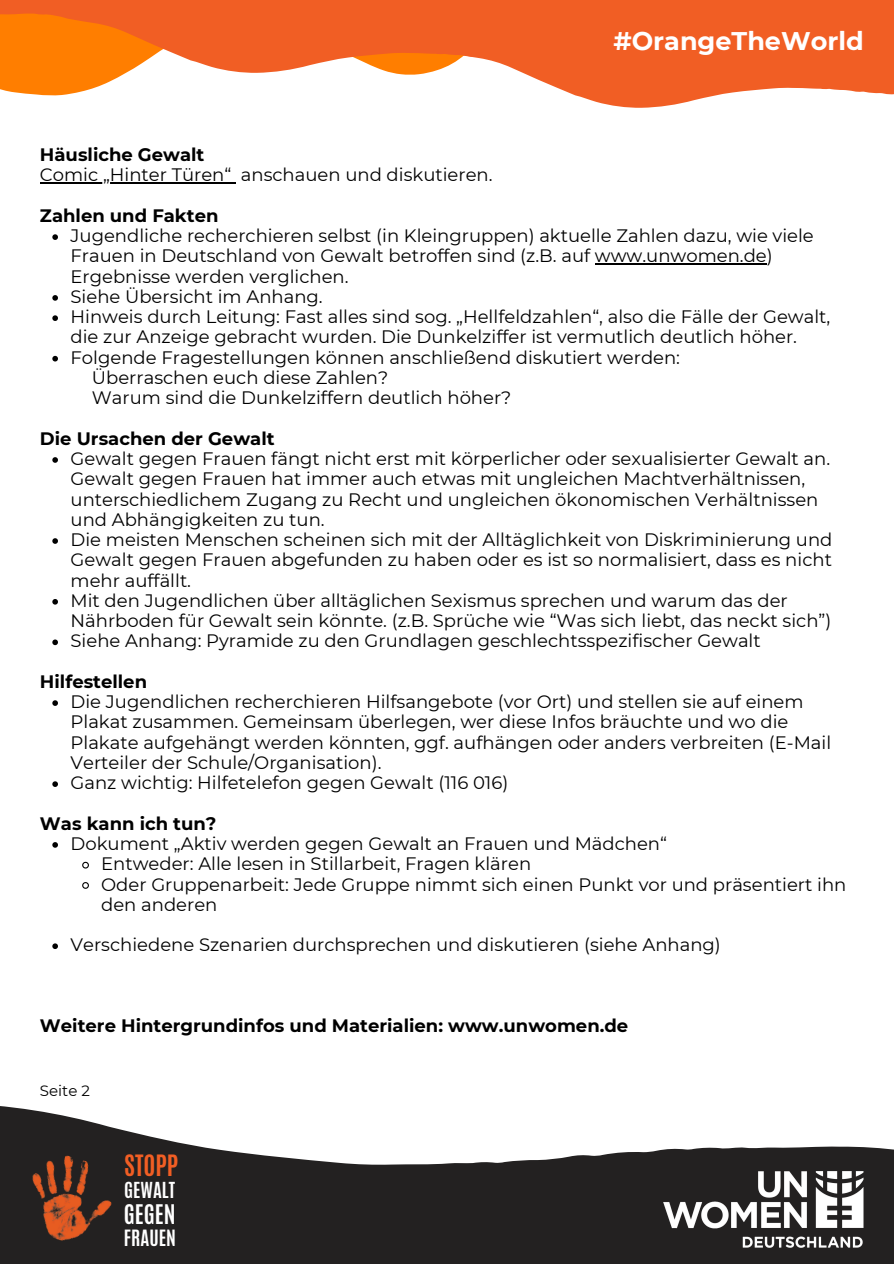
<style>
.page{position:relative;width:894px;height:1264px;background:#fff}
.page>*{position:absolute;margin:0;border:0;box-sizing:border-box;transform-origin:0 0}
.t1{font:700 25.5px "Montserrat";color:#fff}
.t2{font:700 24.6px "Antonio";color:#f15e24}
.t3{font:700 22.5px "Antonio";color:#fff}
.t4{font:700 18.75px "Antonio";color:#fff}
.t5{font:700 18.45px "Antonio";color:#fff}
.t6{font:18px/20.2px "Montserrat";color:#000}
.t7{font:700 18px "Montserrat";color:#000}
.t8{font:15px "Montserrat";color:#000}
</style>
<div class="page">
<svg style="left:0;top:1106px;width:893px;height:157px;fill:#232121"></svg>
<hr style="left:40px;top:182px;width:191px;height:2px;background:#000">
<svg style="left:52px;top:234px;width:6px;height:6px"></svg>
<hr style="left:594px;top:263px;width:172px;height:2px;background:#000">
<svg style="left:52px;top:295px;width:6px;height:6px"></svg>
<svg style="left:52px;top:315px;width:6px;height:6px"></svg>
<svg style="left:52px;top:356px;width:6px;height:5px"></svg>
<svg style="left:52px;top:457px;width:6px;height:6px"></svg>
<svg style="left:52px;top:538px;width:6px;height:6px"></svg>
<svg style="left:52px;top:599px;width:6px;height:5px"></svg>
<svg style="left:52px;top:639px;width:6px;height:6px"></svg>
<svg style="left:52px;top:700px;width:6px;height:6px"></svg>
<svg style="left:52px;top:781px;width:6px;height:6px"></svg>
<svg style="left:52px;top:842px;width:6px;height:5px"></svg>
<svg style="left:82px;top:861px;width:7px;height:8px"></svg>
<svg style="left:82px;top:882px;width:7px;height:7px"></svg>
<svg style="left:52px;top:943px;width:6px;height:6px"></svg>
<img style="left:659px;top:1169px;width:206px;height:79px">
<img style="left:14px;top:1146px;width:109px;height:107px">
<svg style="left:558px;top:0;width:335px;height:108px;fill:#f15e24"></svg>
<svg style="left:0;top:88px;width:94px;height:8px"></svg>
<svg style="left:0;top:0;width:701px;height:88px;fill:#f15e24"></svg>
<p class="t1" style="left:613px;top:26px;width:252px">#OrangeTheWorld</p>
<p class="t7" style="left:40px;top:144px;width:166px">Häusliche Gewalt</p>
<p class="t6" style="left:40px;top:165px;width:454px">Comic „Hinter Türen“ anschauen und diskutieren.</p>
<p class="t7" style="left:40px;top:204px;width:180px">Zahlen und Fakten</p>
<p class="t6" style="left:71px;top:225px;width:744px">Jugendliche recherchieren selbst (in Kleingruppen) aktuelle Zahlen dazu, wie viele<br>Frauen in Deutschland von Gewalt betroffen sind (z.B. auf www.unwomen.de)<br>Ergebnisse werden verglichen.</p>
<p class="t6" style="left:71px;top:286px;width:254px">Siehe Übersicht im Anhang.</p>
<h2 class="t6" style="left:71px;top:306px;width:761px">Hinweis durch Leitung: Fast alles sind sog. „Hellfeldzahlen“, also die Fälle der Gewalt, die zur Anzeige gebracht wurden. Die Dunkelziffer ist vermutlich deutlich höher.</h2>
<h4 class="t6" style="left:71px;top:347px;width:611px">Folgende Fragestellungen können anschließend diskutiert werden:</h4>
<h3 class="t6" style="left:92px;top:367px;width:421px">Überraschen euch diese Zahlen?<br>Warum sind die Dunkelziffern deutlich höher?</h3>
<p class="t7" style="left:40px;top:427px;width:236px">Die Ursachen der Gewalt</p>
<p class="t6" style="left:71px;top:448px;width:761px">Gewalt gegen Frauen fängt nicht erst mit körperlicher oder sexualisierter Gewalt an.<br>Gewalt gegen Frauen hat immer auch etwas mit ungleichen Machtverhältnissen, unterschiedlichem Zugang zu Recht und ungleichen ökonomischen Verhältnissen und Abhängigkeiten zu tun.</p>
<p class="t6" style="left:71px;top:529px;width:763px;text-align:justify">Die meisten Menschen scheinen sich mit der Alltäglichkeit von Diskriminierung und Gewalt gegen Frauen abgefunden zu haben oder es ist so normalisiert, dass es nicht mehr auffällt.</p>
<p class="t6" style="left:71px;top:590px;width:762px">Mit den Jugendlichen über alltäglichen Sexismus sprechen und warum das der<br>Nährboden für Gewalt sein könnte. (z.B. Sprüche wie “Was sich liebt, das neckt sich”)</p>
<h4 class="t6" style="left:71px;top:630px;width:691px">Siehe Anhang: Pyramide zu den Grundlagen geschlechtsspezifischer Gewalt</h4>
<h3 class="t7" style="left:40px;top:670px;width:109px">Hilfestellen</h3>
<p class="t6" style="left:71px;top:691px;width:761px">Die Jugendlichen recherchieren Hilfsangebote (vor Ort) und stellen sie auf einem Plakat zusammen. Gemeinsam überlegen, wer diese Infos bräuchte und wo die Plakate aufgehängt werden könnten, ggf. aufhängen oder anders verbreiten (E-Mail Verteiler der Schule/Organisation).</p>
<p class="t6" style="left:71px;top:772px;width:439px">Ganz wichtig: Hilfetelefon gegen Gewalt (116 016)</p>
<p class="t7" style="left:40px;top:812px;width:178px">Was kann ich tun?</p>
<p class="t6" style="left:71px;top:833px;width:597px">Dokument „Aktiv werden gegen Gewalt an Frauen und Mädchen“</p>
<h3 class="t6" style="left:101px;top:853px;width:431px">Entweder: Alle lesen in Stillarbeit, Fragen klären</h3>
<p class="t6" style="left:101px;top:873px;width:746px">Oder Gruppenarbeit: Jede Gruppe nimmt sich einen Punkt vor und präsentiert ihn den anderen</p>
<p class="t6" style="left:71px;top:934px;width:651px">Verschiedene Szenarien durchsprechen und diskutieren (siehe Anhang)</p>
<h3 class="t7" style="left:40px;top:1014px;width:589px">Weitere Hintergrundinfos und Materialien: www.unwomen.de</h3>
<h3 class="t8" style="left:40px;top:1081px;width:51px">Seite 2</h3>
<p class="t2" style="left:124px;top:1148px;width:55px">STOPP</p>
<p class="t5" style="left:124px;top:1177px;width:52px">GEWALT</p>
<p class="t4" style="left:124px;top:1224px;width:54px">FRAUEN</p>
<p class="t3" style="left:124px;top:1197px;width:53px">GEGEN</p>
</div>
